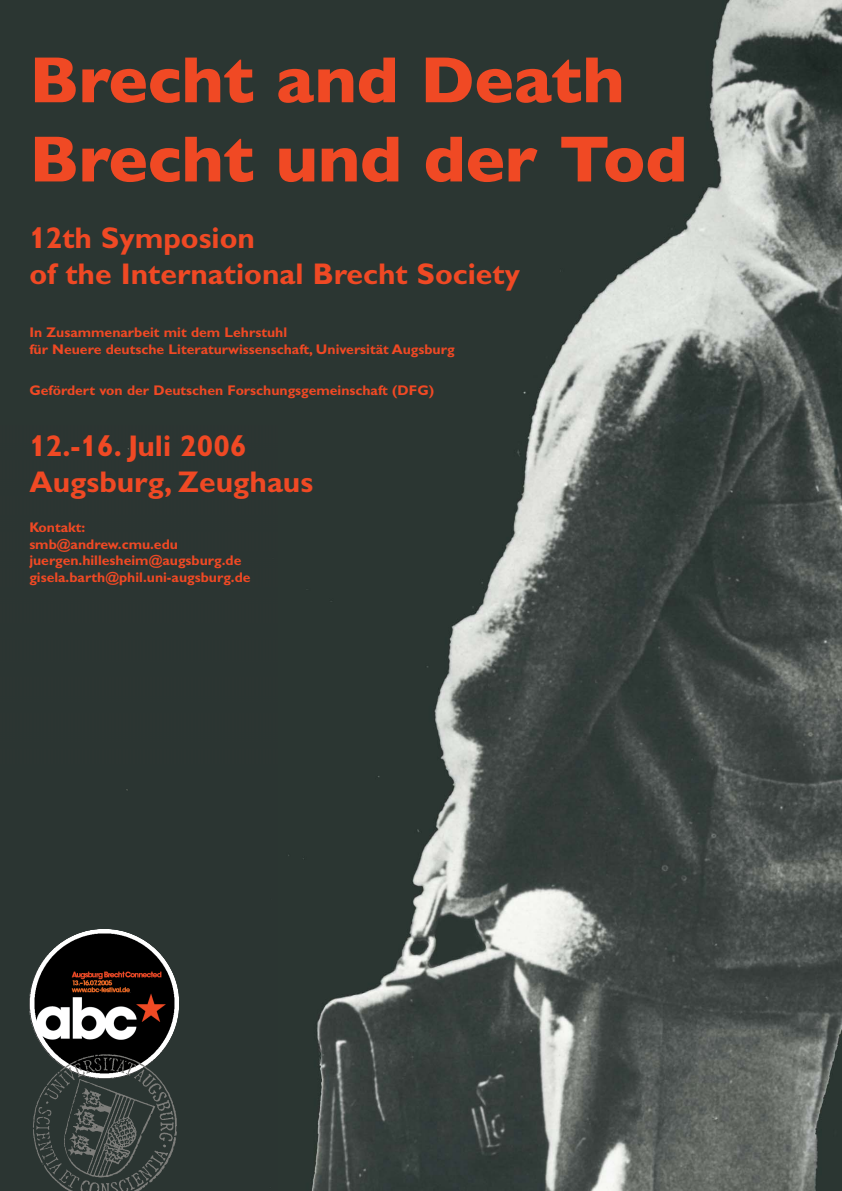
<style>
.page{position:relative;width:842px;height:1191px;background:#fff}
.page>*{position:absolute;margin:0;border:0;box-sizing:border-box;transform-origin:0 0}
.t1{font:800 66px/79.2px "Gill Alt One";color:#f04924}
.t2{font:700 30px/36px "Gill Alt One";color:#f04924}
.t3{font:700 14px/16.8px "Gill Alt One";color:#f04924}
</style>
<div class="page">
<img style="left:261px;top:0;width:581px;height:1191px">
<div style="left:0;top:0;width:261px;height:1191px;background:#2a3532"></div>
<img style="left:127px;top:425px;width:151px;height:339px">
<img style="left:126px;top:764px;width:152px;height:427px">
<img style="left:29px;top:929px;width:150px;height:123px">
<img style="left:33px;top:1052px;width:148px;height:139px">
<h1 class="t1" style="left:29px;top:47px;width:660px">Brecht and Death<br>Brecht und der Tod</h1>
<h2 class="t2" style="left:29px;top:222px;width:492px">12th Symposion<br>of the International Brecht Society</h2>
<p class="t3" style="left:29px;top:326px;width:427px">In Zusammenarbeit mit dem Lehrstuhl<br>für Neuere deutsche Literaturwissenschaft, Universität Augsburg</p>
<p class="t3" style="left:29px;top:383px;width:406px">Gefördert von der Deutschen Forschungsgemeinschaft (DFG)</p>
<h2 class="t2" style="left:29px;top:431px;width:285px">12.-16. Juli 2006<br>Augsburg, Zeughaus</h2>
<p class="t3" style="left:29px;top:520px;width:223px">Kontakt:<br>smb@andrew.cmu.edu juergen.hillesheim@augsburg.de gisela.barth@phil.uni-augsburg.de</p>
</div>
